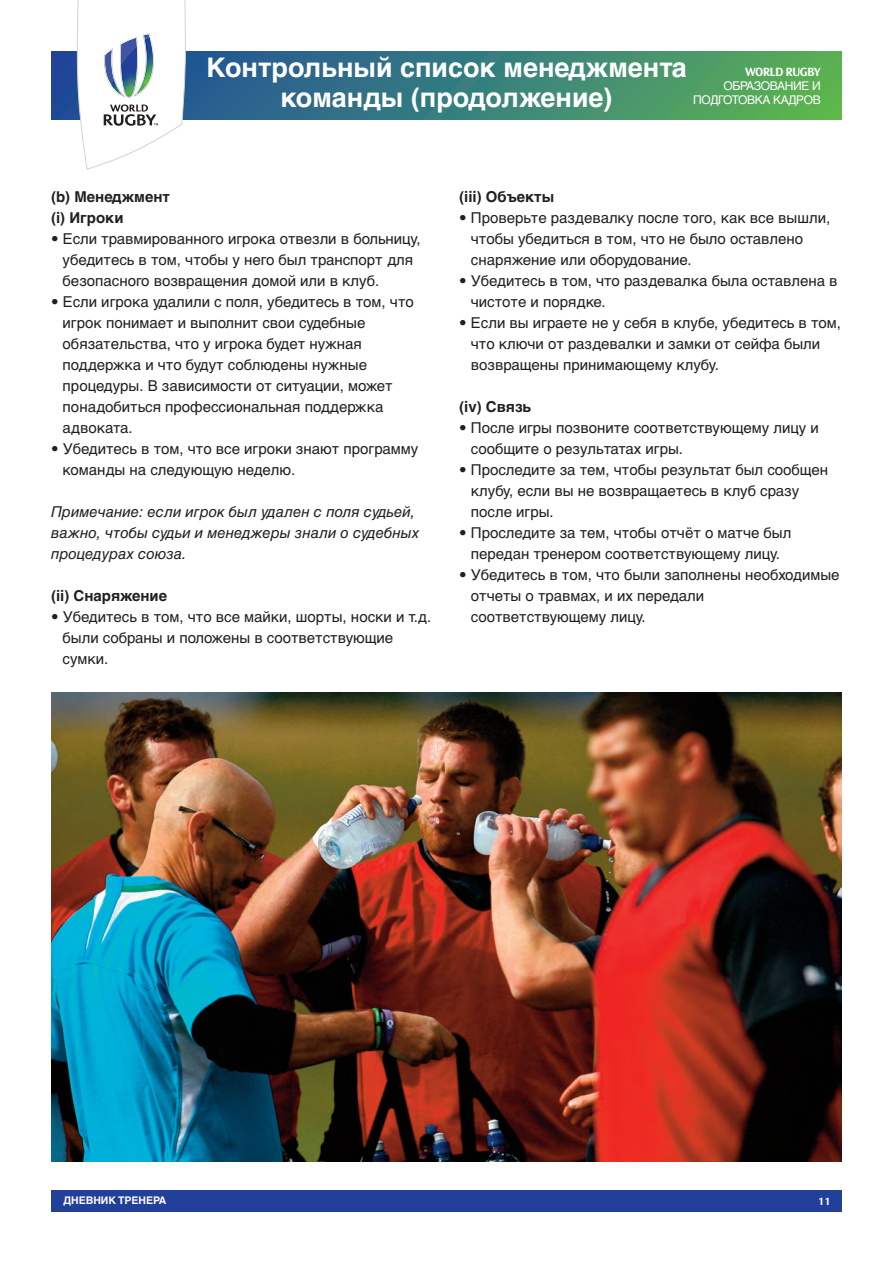
<style>
.page{position:relative;width:893px;height:1263px;background:#fff}
.page>*{position:absolute;margin:0;border:0;box-sizing:border-box;transform-origin:0 0}
.t1{font:700 27px/30px "Helvetica Cyr";color:#fff;text-align:center}
.t2{font:15px/21px "Helvetica Cyr Upright";color:#231f20}
.t3{font:15px/21px "Helvetica Cyr Inclined";color:#231f20}
.t4{font:700 15px/21px "Helvetica Cyr";color:#231f20}
.t5{font:12px/14.4px "Helvetica Cyr Upright";letter-spacing:-.03em;color:#fff;text-align:right}
.t6{font:700 12px "FS Blake";letter-spacing:-.03em;color:#fff}
.t7{font:700 10.5px "Helvetica Cyr";color:#fff}
.t8{font:700 10.5px "FS Blake";color:#fff}
</style>
<div class="page">
<svg style="left:51px;top:51px;width:791px;height:68px;background:#3c8178"></svg>
<svg style="left:77px;top:0;width:109px;height:170px"></svg>
<div style="left:51px;top:1191px;width:791px;height:21px;background:#223f99"></div>
<img style="left:51px;top:693px;width:791px;height:468px">
<h1 class="t1" style="left:206px;top:55px;width:482px">Контрольный список менеджмента команды (продолжение)</h1>
<p class="t6" style="left:745px;top:67px;width:77px">WORLD RUGBY</p>
<p class="t5" style="left:693px;top:79px;width:129px">ОБРАЗОВАНИЕ И<br>ПОДГОТОВКА КАДРОВ</p>
<p class="t4" style="left:51px;top:188px;width:120px">(b) Менеджмент (i) Игроки</p>
<p class="t2" style="left:63px;top:230px;width:359px;text-indent:-12px">• Если травмированного игрока отвезли в больницу, убедитесь в том, чтобы у него был транспорт для безопасного возвращения домой или в клуб.</p>
<p class="t2" style="left:63px;top:293px;width:353px;text-indent:-12px">• Если игрока удалили с поля, убедитесь в том, что игрок понимает и выполнит свои судебные обязательства, что у игрока будет нужная поддержка и что будут соблюдены нужные процедуры. В зависимости от ситуации, может понадобиться профессиональная поддержка адвоката.</p>
<p class="t2" style="left:63px;top:440px;width:357px;text-indent:-12px">• Убедитесь в том, что все игроки знают программу команды на следующую неделю.</p>
<p class="t3" style="left:51px;top:503px;width:370px">Примечание: если игрок был удален с поля судьей, важно, чтобы судьи и менеджеры знали о судебных процедурах союза.</p>
<p class="t4" style="left:51px;top:587px;width:118px">(ii) Снаряжение</p>
<p class="t2" style="left:63px;top:608px;width:370px;text-indent:-12px">• Убедитесь в том, что все майки, шорты, носки и т.д. были собраны и положены в соответствующие сумки.</p>
<p class="t4" style="left:459px;top:188px;width:97px">(iii) Объекты</p>
<p class="t2" style="left:471px;top:209px;width:361px;text-indent:-12px">• Проверьте раздевалку после того, как все вышли, чтобы убедиться в том, что не было оставлено снаряжение или оборудование.</p>
<p class="t2" style="left:471px;top:272px;width:368px;text-indent:-12px">• Убедитесь в том, что раздевалка была оставлена в чистоте и порядке.</p>
<p class="t2" style="left:471px;top:314px;width:372px;text-indent:-12px">• Если вы играете не у себя в клубе, убедитесь в том, что ключи от раздевалки и замки от сейфа были возвращены принимающему клубу.</p>
<p class="t4" style="left:459px;top:398px;width:73px">(iv) Связь</p>
<p class="t2" style="left:471px;top:419px;width:349px;text-indent:-12px">• После игры позвоните соответствующему лицу и сообщите о результатах игры.</p>
<p class="t2" style="left:471px;top:461px;width:359px;text-indent:-12px">• Проследите за тем, чтобы результат был сообщен клубу, если вы не возвращаетесь в клуб сразу после игры.</p>
<p class="t2" style="left:459px;top:524px;width:334px;text-align:center">• Проследите за тем, чтобы отчёт о матче был передан тренером соответствующему лицу.</p>
<p class="t2" style="left:471px;top:566px;width:370px;text-indent:-12px">• Убедитесь в том, что были заполнены необходимые отчеты о травмах, и их передали соответствующему лицу.</p>
<p class="t7" style="left:64px;top:1197px;width:104px">ДНЕВНИК ТРЕНЕРА</p>
<p class="t8" style="left:818px;top:1197px;width:14px">11</p>
</div>
